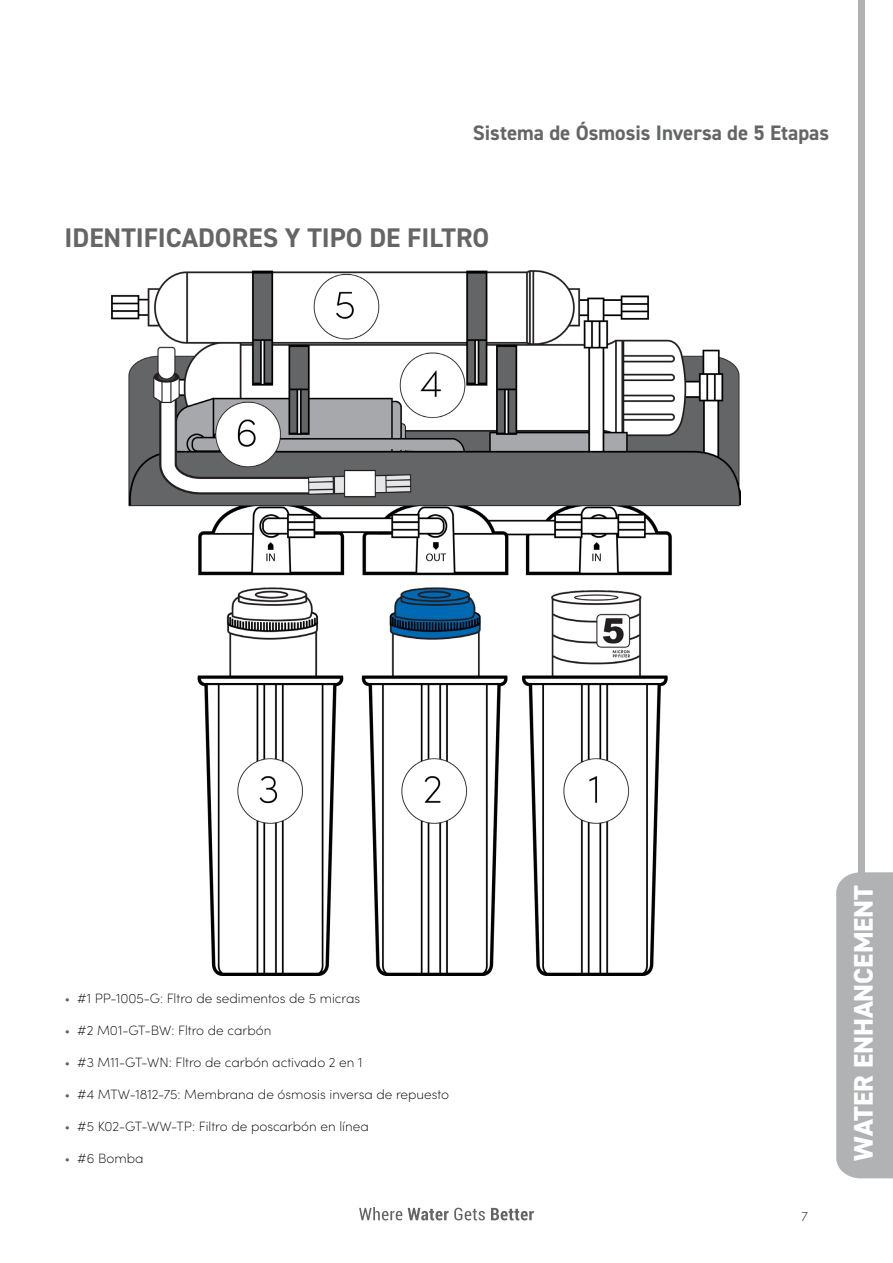
<style>
.page{position:relative;width:893px;height:1263px;background:#fff}
.page>*{position:absolute;margin:0;border:0;box-sizing:border-box;transform-origin:0 0}
.Header_Title_-_DIN_2014_Bold{font:700 27px "DIN2014";color:#646566}
.t1{font:800 27px "DIN2014";color:#fff}
.t2{font:700 21px "DIN2014";color:#646566}
.t3{font:200 13.5px "Sofia Pro";color:#000}
.t4{font:200 13.5px "Sofia Pro";color:#231f20}
.s1{color:#646566}
</style>
<div class="page">
<div style="left:858px;top:0;width:6px;height:968px;background:#b1b2b3"></div>
<div style="left:836px;top:872px;width:57px;height:306px;background:#b1b2b3"></div>
<svg style="left:359px;top:1207px;width:43px;height:13px"></svg>
<svg style="left:408px;top:1208px;width:77px;height:12px"></svg>
<svg style="left:491px;top:1208px;width:43px;height:12px"></svg>
<img style="left:112px;top:271px;width:628px;height:705px">
<h2 class="t2" style="left:473px;top:118px;width:358px">Sistema de Ósmosis Inversa de 5 Etapas</h2>
<p class="Header_Title_-_DIN_2014_Bold" style="left:65px;top:220px;width:426px">IDENTIFICADORES Y TIPO DE FILTRO</p>
<p class="t3" style="left:65px;top:989px;width:297px"><span class="s1">•</span> #1 PP-1005-G: Fltro de sedimentos de 5 micras</p>
<p class="t3" style="left:65px;top:1021px;width:208px"><span class="s1">•</span> #2 M01-GT-BW: Fltro de carbón</p>
<p class="t3" style="left:65px;top:1053px;width:299px"><span class="s1">•</span> #3 M11-GT-WN: Fltro de carbón activado 2 en 1</p>
<p class="t3" style="left:65px;top:1085px;width:386px"><span class="s1">•</span> #4 MTW-1812-75: Membrana de ósmosis inversa de repuesto</p>
<p class="t3" style="left:65px;top:1117px;width:306px"><span class="s1">•</span> #5 K02-GT-WW-TP: Filtro de poscarbón en línea</p>
<p class="t3" style="left:65px;top:1148px;width:81px"><span class="s1">•</span> #6 Bomba</p>
<p class="t4" style="left:801px;top:1206px;width:8px">7</p>
<h1 class="t1" style="left:845px;top:1161px;width:277px;rotate:-90deg">WATER ENHANCEMENT</h1>
<h1 class="t1" style="left:855px;top:1134px;width:134px;rotate:-90deg">WATER MO</h1>
</div>
